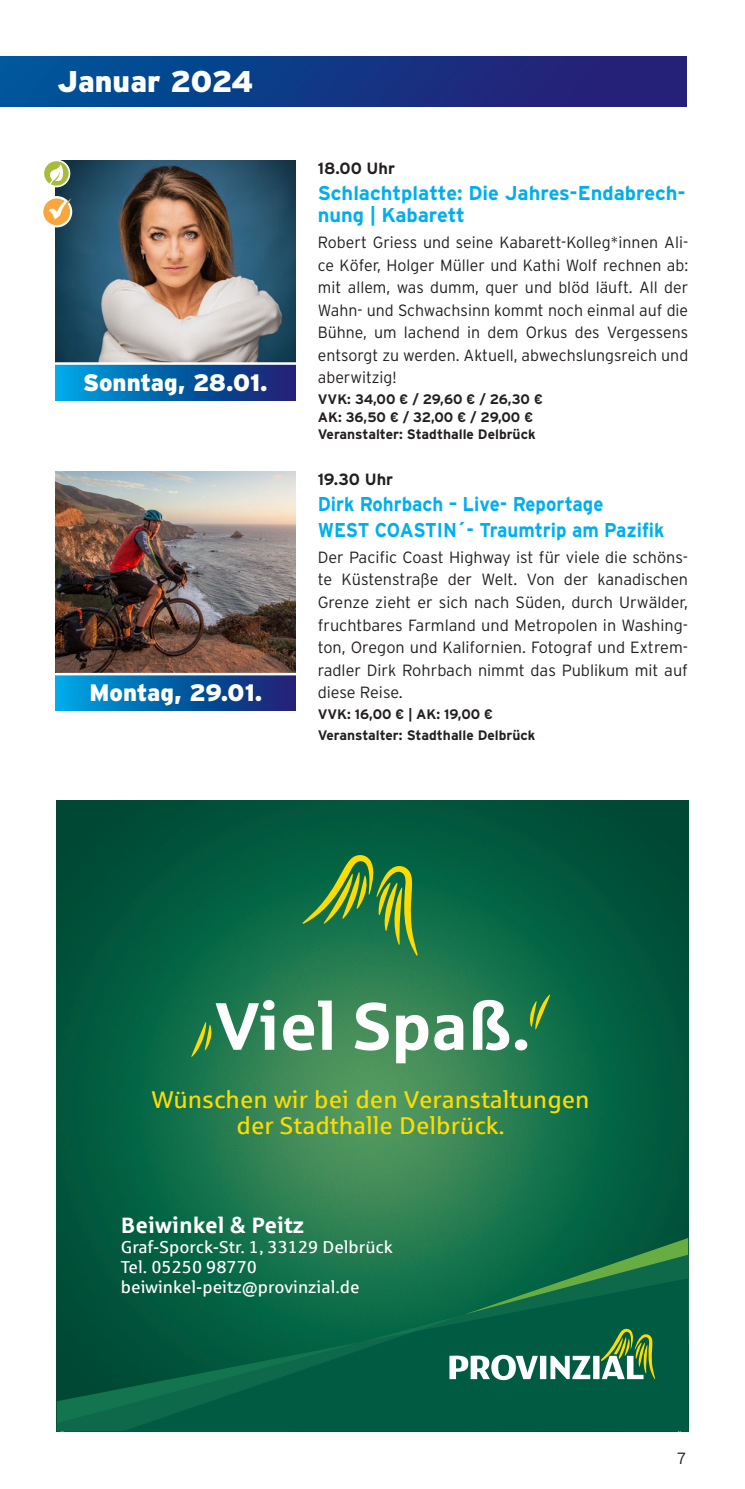
<style>
.page{position:relative;width:745px;height:1489px;background:#fff}
.page>*{position:absolute;margin:0;border:0;box-sizing:border-box;transform-origin:0 0}
.t1{font:700 67px "Sparkasse Rg";letter-spacing:-.01em;color:#fff}
.t2{font:900 30px "Interstate";letter-spacing:-.005em;color:#fff}
.t3{font:24.25px/26px "Sparkasse Rg";color:#ffdc01;text-align:center}
.t4{font:900 23.75px "Interstate";color:#fff}
.t5{font:700 22.25px "Sparkasse Rg";color:#fff}
.t6{font:700 20px/26px "Interstate";color:#00aeef;scale:.93 1}
.t7{font:700 20px/22.5px "Interstate";color:#00aeef}
.t8{font:17.25px/20.2px "Sparkasse Rg";color:#fff}
.t9{font:300 16.25px/22.5px "Interstate";color:#231f20;text-align:justify}
.t10{font:700 16.25px "Interstate";color:#231f20}
.t11{font:700 13.75px/17.5px "Interstate";color:#231f20}
</style>
<div class="page">
<div style="left:0;top:57px;width:686px;height:49px;background:linear-gradient(to right,#005699,#2a1a72)"></div>
<img style="left:57px;top:800px;width:630px;height:437px">
<svg style="left:302px;top:853px;width:115px;height:103px;background:#40843a"></svg>
<svg style="left:191px;top:1021px;width:21px;height:35px"></svg>
<svg style="left:529px;top:994px;width:20px;height:35px"></svg>
<svg style="left:57px;top:1237px;width:630px;height:195px;background:#0d6547"></svg>
<img style="left:55px;top:161px;width:240px;height:201px">
<div style="left:55px;top:365px;width:240px;height:35px;background:linear-gradient(to right,#00a5e2,#171b6d)"></div>
<img style="left:56px;top:471px;width:239px;height:202px">
<div style="left:56px;top:675px;width:239px;height:35px;background:linear-gradient(to right,#00a4e1,#171b6c)"></div>
<div style="left:41px;top:196px;width:31px;height:31px;background:#fff;border-radius:50%"></div>
<svg style="left:43px;top:198px;width:29px;height:27px"></svg>
<div style="left:42px;top:159px;width:28px;height:28px;background:#fff;border-radius:50%"></div>
<svg style="left:44px;top:161px;width:25px;height:25px"></svg>
<h2 class="t2" style="left:58px;top:64px;width:197px">Januar 2024</h2>
<h3 class="t4" style="left:83px;top:369px;width:186px">Sonntag, 28.01.</h3>
<h3 class="t4" style="left:89px;top:679px;width:174px">Montag, 29.01.</h3>
<p class="t10" style="left:317px;top:159px;width:79px">18.00 Uhr</p>
<p class="t7" style="left:317px;top:181px;width:369px">Schlachtplatte: Die Jahres-Endabrech&shy;nung | Kabarett</p>
<p class="t9" style="left:317px;top:231px;width:371px">Robert Griess und seine Kabarett-Kolleg*innen Ali&shy;ce Köfer, Holger Müller und Kathi Wolf rechnen ab: mit allem, was dumm, quer und blöd läuft. All der Wahn- und Schwachsinn kommt noch einmal auf die Bühne, um lachend in dem Orkus des Vergessens entsorgt zu werden. Aktuell, abwechslungsreich und aberwitzig!</p>
<p class="t11" style="left:317px;top:390px;width:226px">VVK: 34,00 € / 29,60 € / 26,30 €<br>AK: 36,50 € / 32,00 € / 29,00 €<br>Veranstalter: Stadthalle Delbrück</p>
<p class="t10" style="left:317px;top:470px;width:77px">19.30 Uhr</p>
<p class="t6" style="left:317px;top:490px;width:374px">Dirk Rohrbach – Live- Reportage<br>WEST COASTIN´- Traumtrip am Pazifik</p>
<p class="t9" style="left:317px;top:546px;width:371px">Der Pacific Coast Highway ist für viele die schöns&shy;te Küstenstraße der Welt. Von der kanadischen Grenze zieht er sich nach Süden, durch Urwälder, fruchtbares Farmland und Metropolen in Washing&shy;ton, Oregon und Kalifornien. Fotograf und Extrem&shy;radler Dirk Rohrbach nimmt das Publikum mit auf diese Reise.</p>
<p class="t11" style="left:317px;top:703px;width:219px;line-height:21px">VVK: 16,00 € | AK: 19,00 €<br>Veranstalter: Stadthalle Delbrück</p>
<h1 class="t1" style="left:215px;top:983px;width:317px">Viel Spaß.</h1>
<h3 class="t3" style="left:152px;top:1085px;width:439px">Wünschen wir bei den Veranstaltungen der Stadthalle Delbrück.</h3>
<h3 class="t5" style="left:121px;top:1210px;width:185px">Beiwinkel &amp; Peitz</h3>
<p class="t8" style="left:121px;top:1236px;width:273px">Graf-Sporck-Str. 1, 33129 Delbrück<br>Tel. 05250 98770 beiwinkel-peitz@provinzial.de</p>
<p class="t9" style="left:677px;top:1446px;width:11px">7</p>
</div>
